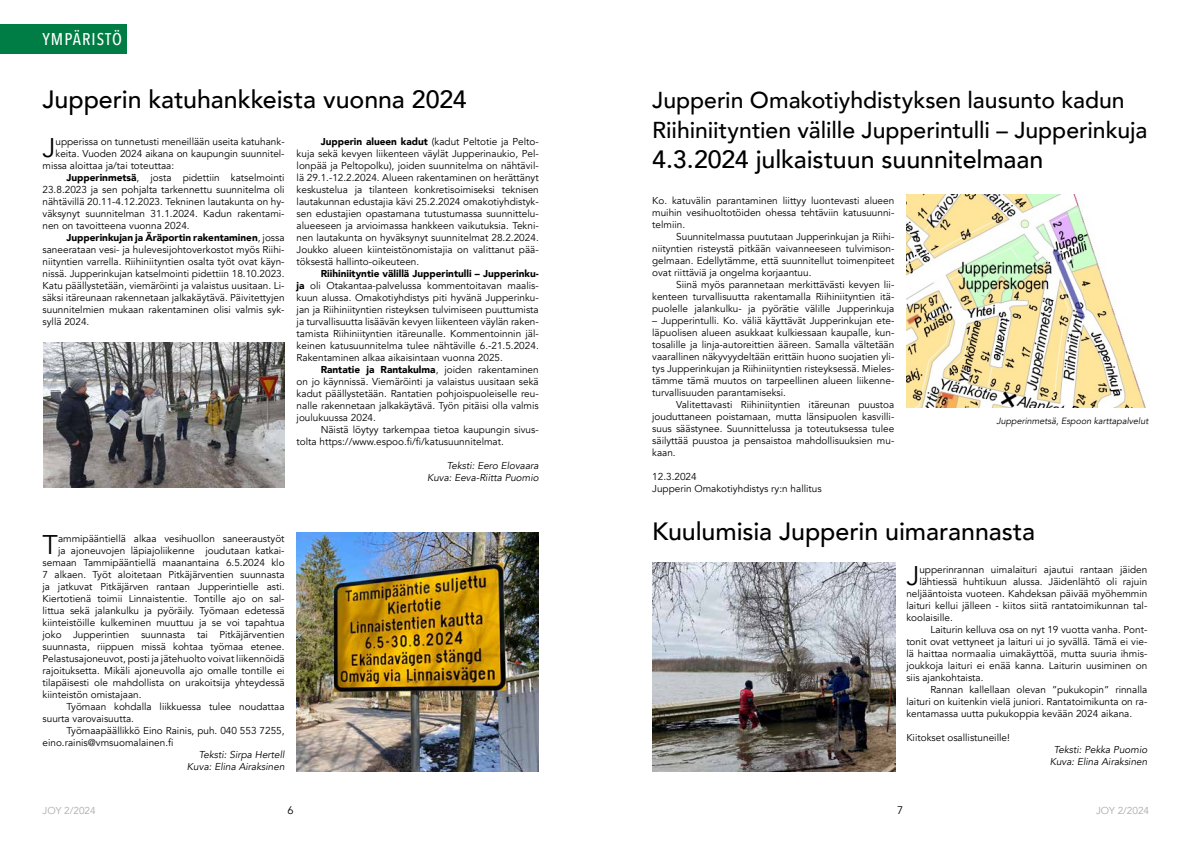
<style>
.page{position:relative;width:1191px;height:842px;background:#fff}
.page>*{position:absolute;margin:0;border:0;box-sizing:border-box;transform-origin:0 0}
.t1{font:26.9px "Avenir";color:#000}
.t2{font:500 25px "Avenir";letter-spacing:-.005em;color:#000}
.t3{font:500 23px/30px "Avenir";color:#000}
.t4{font:500 17px "Avenir Next Condensed";letter-spacing:.06em;color:#fff}
.t5{font:11px "Avenir";color:#000}
.t6{font:10px/12px "Avenir";color:#000;text-align:justify}
.t7{font:italic 10px/12px "Avenir";color:#000;text-align:right}
.t8{font:900 10px "Avenir";color:#000}
.t9{font:10px "Avenir";color:#ada9a7}
.t10{font:italic 9px "Avenir";color:#000}
.s1{font-weight:900}
.s2{font-weight:400}
</style>
<div class="page">
<div style="left:0;top:24px;width:127px;height:29px;background:#007c45"></div>
<img style="left:906px;top:194px;width:240px;height:214px">
<img style="left:43px;top:343px;width:242px;height:144px">
<img style="left:652px;top:563px;width:243px;height:208px">
<img style="left:297px;top:532px;width:242px;height:239px">
<h3 class="t4" style="left:43px;top:28px;width:81px">YMPÄRISTÖ</h3>
<h2 class="t2" style="left:43px;top:78px;width:425px">Jupperin katuhankkeista vuonna 2024</h2>
<h1 class="t1" style="left:43px;top:131px;width:14px">J</h1>
<p class="t6" style="left:56px;top:135px;width:231px">upperissa on tunnetusti meneillään useita katuhank-</p>
<p class="t6" style="left:297px;top:135px;width:244px;text-indent:24px"><span class="s1">Jupperin alueen kadut</span> (kadut Peltotie ja Pelto&shy;kuja sekä kevyen liikenteen väylät Jupperinaukio, Pel&shy;lonpää ja Peltopolku), joiden suunnitelma on nähtävil&shy;lä 29.1.-12.2.2024. Alueen rakentaminen on herättänyt keskustelua ja tilanteen konkretisoimiseksi teknisen lautakunnan edustajia kävi 25.2.2024 omakotiyhdistyk&shy;sen edustajien opastamana tutustumassa suunnittelu&shy;alueeseen ja arvioimassa hankkeen vaikutuksia. Tekni&shy;nen lautakunta on hyväksynyt suunnitelmat 28.2.2024.<br>Joukko alueen kiinteistönomistajia on valittanut pää&shy;töksestä hallinto-oikeuteen.</p>
<p class="t6" style="left:297px;top:267px;width:244px;text-indent:24px"><span class="s1">Riihiniityntie välillä Jupperintulli – Jupperinku&shy;ja</span> oli Otakantaa-palvelussa kommentoitavan maalis&shy;kuun alussa. Omakotiyhdistys piti hyvänä Jupperinku&shy;jan ja Riihiniityntien risteyksen tulvimiseen puuttumista ja turvallisuutta lisäävän kevyen liikenteen väylän raken&shy;tamista Riihiniityntien itäreunalle. Kommentoinnin jäl&shy;keinen katusuunnitelma tulee nähtäville 6.-21.5.2024.<br>Rakentaminen alkaa aikaisintaan vuonna 2025.</p>
<p class="t6" style="left:297px;top:363px;width:244px;text-indent:24px"><span class="s1">Rantatie ja Rantakulma</span>, joiden rakentaminen on jo käynnissä. Viemäröinti ja valaistus uusitaan sekä kadut päällystetään. Rantatien pohjoispuoleiselle reu&shy;nalle rakennetaan jalkakäytävä. Työn pitäisi olla valmis joulukuussa 2024.</p>
<p class="t6" style="left:297px;top:423px;width:244px;text-indent:24px">Näistä löytyy tarkempaa tietoa kaupungin sivus&shy;tolta https://www.espoo.fi/fi/katusuunnitelmat.</p>
<p class="t7" style="left:427px;top:459px;width:113px">Teksti: Eero Elovaara<br>Kuva: Eeva-Riitta Puomio</p>
<p class="t6" style="left:56px;top:147px;width:231px">keita. Vuoden 2024 aikana on kaupungin suunnitel-</p>
<p class="t6" style="left:43px;top:159px;width:133px">missa aloittaa ja/tai toteuttaa:</p>
<p class="t6" style="left:67px;top:171px;width:220px"><span class="s1">Jupperinmetsä</span>, josta pidettiin katselmointi</p>
<p class="t6" style="left:43px;top:183px;width:244px">23.8.2023 ja sen pohjalta tarkennettu suunnitelma oli</p>
<p class="t6" style="left:43px;top:195px;width:244px">nähtävillä 20.11-4.12.2023. Tekninen lautakunta on hy-</p>
<p class="t6" style="left:43px;top:207px;width:244px">väksynyt suunnitelman 31.1.2024. Kadun rakentami-</p>
<p class="t6" style="left:43px;top:219px;width:149px">nen on tavoitteena vuonna 2024.</p>
<p class="t8" style="left:67px;top:229px;width:220px">Jupperinkujan ja Äräportin rakentaminen<span class="s2">, jossa</span></p>
<p class="t6" style="left:43px;top:243px;width:244px">saneerataan vesi- ja hulevesijohtoverkostot myös Riihi-</p>
<p class="t6" style="left:43px;top:255px;width:244px">niityntien varrella. Riihiniityntien osalta työt ovat käyn-</p>
<p class="t6" style="left:43px;top:267px;width:244px">nissä. Jupperinkujan katselmointi pidettiin 18.10.2023.</p>
<p class="t6" style="left:43px;top:279px;width:244px">Katu päällystetään, viemäröinti ja valaistus uusitaan. Li-</p>
<p class="t6" style="left:43px;top:291px;width:244px">säksi itäreunaan rakennetaan jalkakäytävä. Päivitettyjen</p>
<p class="t6" style="left:43px;top:303px;width:244px">suunnitelmien mukaan rakentaminen olisi valmis syk-</p>
<p class="t6" style="left:43px;top:315px;width:48px">syllä 2024.</p>
<h1 class="t1" style="left:43px;top:529px;width:17px">T</h1>
<p class="t6" style="left:58px;top:533px;width:228px">ammipääntiellä alkaa vesihuollon saneeraustyöt</p>
<p class="t6" style="left:58px;top:545px;width:228px">ja ajoneuvojen läpiajoliikenne joudutaan katkai-</p>
<p class="t6" style="left:43px;top:557px;width:244px">semaan Tammipääntiellä maanantaina 6.5.2024 klo</p>
<p class="t6" style="left:43px;top:569px;width:244px">7 alkaen. Työt aloitetaan Pitkäjärventien suunnasta</p>
<p class="t6" style="left:43px;top:581px;width:244px">ja jatkuvat Pitkäjärven rantaan Jupperintielle asti.</p>
<p class="t6" style="left:43px;top:593px;width:244px">Kiertotienä toimii Linnaistentie. Tontille ajo on sal-</p>
<p class="t6" style="left:43px;top:605px;width:244px">littua sekä jalankulku ja pyöräily. Työmaan edetessä</p>
<p class="t6" style="left:43px;top:617px;width:244px">kiinteistöille kulkeminen muuttuu ja se voi tapahtua</p>
<p class="t6" style="left:43px;top:629px;width:244px">joko Jupperintien suunnasta tai Pitkäjärventien</p>
<p class="t6" style="left:43px;top:641px;width:244px">suunnasta, riippuen missä kohtaa työmaa etenee.</p>
<p class="t6" style="left:43px;top:653px;width:244px">Pelastusajoneuvot, posti ja jätehuolto voivat liikennöidä</p>
<p class="t6" style="left:43px;top:665px;width:244px">rajoituksetta. Mikäli ajoneuvolla ajo omalle tontille ei</p>
<p class="t6" style="left:43px;top:677px;width:244px">tilapäisesti ole mahdollista on urakoitsija yhteydessä</p>
<p class="t6" style="left:43px;top:689px;width:101px">kiinteistön omistajaan.</p>
<p class="t6" style="left:67px;top:701px;width:220px">Työmaan kohdalla liikkuessa tulee noudattaa</p>
<p class="t6" style="left:43px;top:713px;width:93px">suurta varovaisuutta.</p>
<p class="t6" style="left:67px;top:725px;width:220px">Työmaapäällikkö Eino Rainis, puh. 040 553 7255,</p>
<p class="t6" style="left:43px;top:737px;width:132px">eino.rainis@vmsuomalainen.fi</p>
<p class="t7" style="left:187px;top:749px;width:99px">Teksti: Sirpa Hertell<br>Kuva: Elina Airaksinen</p>
<h3 class="t3" style="left:652px;top:84px;width:497px">Jupperin Omakotiyhdistyksen lausunto kadun<br>Riihiniityntien välille Jupperintulli – Jupperinkuja</h3>
<h2 class="t2" style="left:652px;top:138px;width:392px">4.3.2024 julkaistuun suunnitelmaan</h2>
<p class="t6" style="left:652px;top:195px;width:244px">Ko. katuvälin parantaminen liittyy luontevasti alueen muihin vesihuoltotöiden ohessa tehtäviin katusuunni&shy;telmiin.</p>
<p class="t6" style="left:652px;top:231px;width:244px;text-indent:24px">Suunnitelmassa puututaan Jupperinkujan ja Riihi&shy;niityntien risteystä pitkään vaivanneeseen tulvimison&shy;gelmaan. Edellytämme, että suunnitellut toimenpiteet ovat riittäviä ja ongelma korjaantuu.</p>
<p class="t6" style="left:652px;top:279px;width:244px;text-indent:24px">Siinä myös parannetaan merkittävästi kevyen lii&shy;kenteen turvallisuutta rakentamalla Riihiniityntien itä&shy;puolelle jalankulku- ja pyörätie välille Jupperinkuja</p>
<p class="t6" style="left:652px;top:315px;width:244px">– Jupperintulli. Ko. väliä käyttävät Jupperinkujan ete&shy;läpuolisen alueen asukkaat kulkiessaan kaupalle, kun&shy;tosalille ja linja-autoreittien ääreen. Samalla vältetään vaarallinen näkyvyydeltään erittäin huono suojatien yli&shy;tys Jupperinkujan ja Riihiniityntien risteyksessä. Mieles&shy;tämme tämä muutos on tarpeellinen alueen liikenne&shy;turvallisuuden parantamiseksi.</p>
<p class="t6" style="left:652px;top:399px;width:244px;text-indent:24px">Valitettavasti Riihiniityntien itäreunan puustoa jouduttaneen poistamaan, mutta länsipuolen kasvilli&shy;suus säästynee. Suunnittelussa ja toteutuksessa tulee säilyttää puustoa ja pensaistoa mahdollisuuksien mu&shy;kaan.</p>
<p class="t6" style="left:652px;top:471px;width:171px">12.3.2024<br>Jupperin Omakotiyhdistys ry:n hallitus</p>
<p class="t10" style="left:996px;top:416px;width:153px">Jupperinmetsä, Espoon karttapalvelut</p>
<h2 class="t2" style="left:652px;top:510px;width:384px">Kuulumisia Jupperin uimarannasta</h2>
<h1 class="t1" style="left:906px;top:559px;width:14px">J</h1>
<p class="t6" style="left:919px;top:563px;width:229px">upperinrannan uimalaituri ajautui rantaan jäiden</p>
<p class="t6" style="left:919px;top:575px;width:229px">lähtiessä huhtikuun alussa. Jäidenlähtö oli rajuin</p>
<p class="t6" style="left:906px;top:587px;width:242px">neljääntoista vuoteen. Kahdeksan päivää myöhemmin</p>
<p class="t6" style="left:906px;top:599px;width:242px">laituri kellui jälleen - kiitos siitä rantatoimikunnan tal-</p>
<p class="t6" style="left:906px;top:611px;width:48px">koolaisille.</p>
<p class="t6" style="left:930px;top:623px;width:218px">Laiturin kelluva osa on nyt 19 vuotta vanha. Pont-</p>
<p class="t6" style="left:906px;top:635px;width:242px">tonit ovat vettyneet ja laituri ui jo syvällä. Tämä ei vie-</p>
<p class="t6" style="left:906px;top:647px;width:242px">lä haittaa normaalia uimakäyttöä, mutta suuria ihmis-</p>
<p class="t6" style="left:906px;top:659px;width:242px">joukkoja laituri ei enää kanna. Laiturin uusiminen on</p>
<p class="t6" style="left:906px;top:671px;width:79px">siis ajankohtaista.</p>
<p class="t6" style="left:930px;top:683px;width:218px">Rannan kallellaan olevan ”pukukopin” rinnalla</p>
<p class="t6" style="left:906px;top:695px;width:242px">laituri on kuitenkin vielä juniori. Rantatoimikunta on ra-</p>
<p class="t6" style="left:906px;top:707px;width:227px">kentamassa uutta pukukoppia kevään 2024 aikana.</p>
<p class="t6" style="left:906px;top:731px;width:105px">Kiitokset osallistuneille!</p>
<p class="t7" style="left:1049px;top:743px;width:99px;text-align:center">Teksti: Pekka Puomio<br>Kuva: Elina Airaksinen</p>
<p class="t9" style="left:43px;top:805px;width:55px">JOY 2/2024</p>
<p class="t5" style="left:287px;top:803px;width:8px">6</p>
<p class="t5" style="left:897px;top:803px;width:8px">7</p>
<p class="t9" style="left:1096px;top:805px;width:55px">JOY 2/2024</p>
</div>
